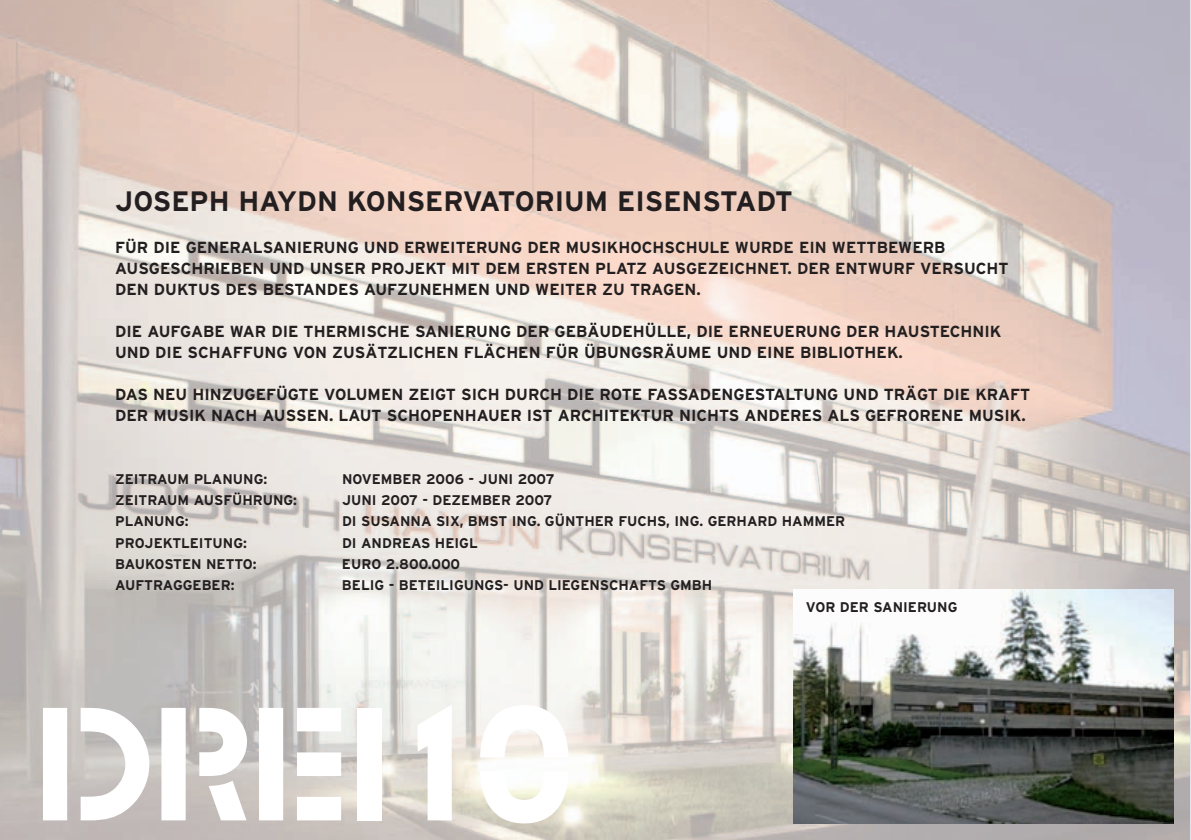
<style>
.page{position:relative;width:1191px;height:840px;background:#fff}
.page>*{position:absolute;margin:0;border:0;box-sizing:border-box;transform-origin:0 0}
.t1{font:168px "Glaser Ste D";letter-spacing:-.03em;color:#fff}
.t2{font:700 28px "Interstate";color:#231f20}
.t3{font:700 16px/21px "Interstate";color:#231f20}
.t4{font:700 14px "Interstate";color:#231f20}
</style>
<div class="page">
<img style="left:0;top:1px;width:1190px;height:838px">
<img style="left:793px;top:589px;width:380px;height:234px">
<h2 class="t2" style="left:115px;top:191px;width:679px">JOSEPH HAYDN KONSERVATORIUM EISENSTADT</h2>
<p class="t3" style="left:115px;top:238px;width:895px">FÜR DIE GENERALSANIERUNG UND ERWEITERUNG DER MUSIKHOCHSCHULE WURDE EIN WETTBEWERB<br>AUSGESCHRIEBEN UND UNSER PROJEKT MIT DEM ERSTEN PLATZ AUSGEZEICHNET. DER ENTWURF VERSUCHT<br>DEN DUKTUS DES BESTANDES AUFZUNEHMEN UND WEITER ZU TRAGEN.</p>
<p class="t3" style="left:115px;top:322px;width:887px">DIE AUFGABE WAR DIE THERMISCHE SANIERUNG DER GEBÄUDEHÜLLE, DIE ERNEUERUNG DER HAUSTECHNIK<br>UND DIE SCHAFFUNG VON ZUSÄTZLICHEN FLÄCHEN FÜR ÜBUNGSRÄUME UND EINE BIBLIOTHEK.</p>
<p class="t3" style="left:115px;top:385px;width:916px">DAS NEU HINZUGEFÜGTE VOLUMEN ZEIGT SICH DURCH DIE ROTE FASSADENGESTALTUNG UND TRÄGT DIE KRAFT<br>DER MUSIK NACH AUSSEN. LAUT SCHOPENHAUER IST ARCHITEKTUR NICHTS ANDERES ALS GEFRORENE MUSIK.</p>
<p class="t4" style="left:115px;top:474px;width:154px">ZEITRAUM PLANUNG:</p>
<p class="t4" style="left:342px;top:474px;width:214px">NOVEMBER 2006 - JUNI 2007</p>
<p class="t4" style="left:115px;top:495px;width:183px">ZEITRAUM AUSFÜHRUNG:</p>
<p class="t4" style="left:342px;top:495px;width:212px">JUNI 2007 - DEZEMBER 2007</p>
<p class="t4" style="left:115px;top:516px;width:75px">PLANUNG:</p>
<p class="t4" style="left:342px;top:516px;width:505px">DI SUSANNA SIX, BMST ING. GÜNTHER FUCHS, ING. GERHARD HAMMER</p>
<p class="t4" style="left:115px;top:537px;width:133px">PROJEKTLEITUNG:</p>
<p class="t4" style="left:342px;top:537px;width:137px">DI ANDREAS HEIGL</p>
<p class="t4" style="left:115px;top:558px;width:143px">BAUKOSTEN NETTO:</p>
<p class="t4" style="left:342px;top:558px;width:120px">EURO 2.800.000</p>
<p class="t4" style="left:115px;top:579px;width:121px">AUFTRAGGEBER:</p>
<p class="t4" style="left:342px;top:579px;width:372px">BELIG - BETEILIGUNGS- UND LIEGENSCHAFTS GMBH</p>
<h1 class="t1" style="left:32px;top:663px;width:544px">drei10</h1>
<p class="t4" style="left:806px;top:601px;width:153px">VOR DER SANIERUNG</p>
</div>
